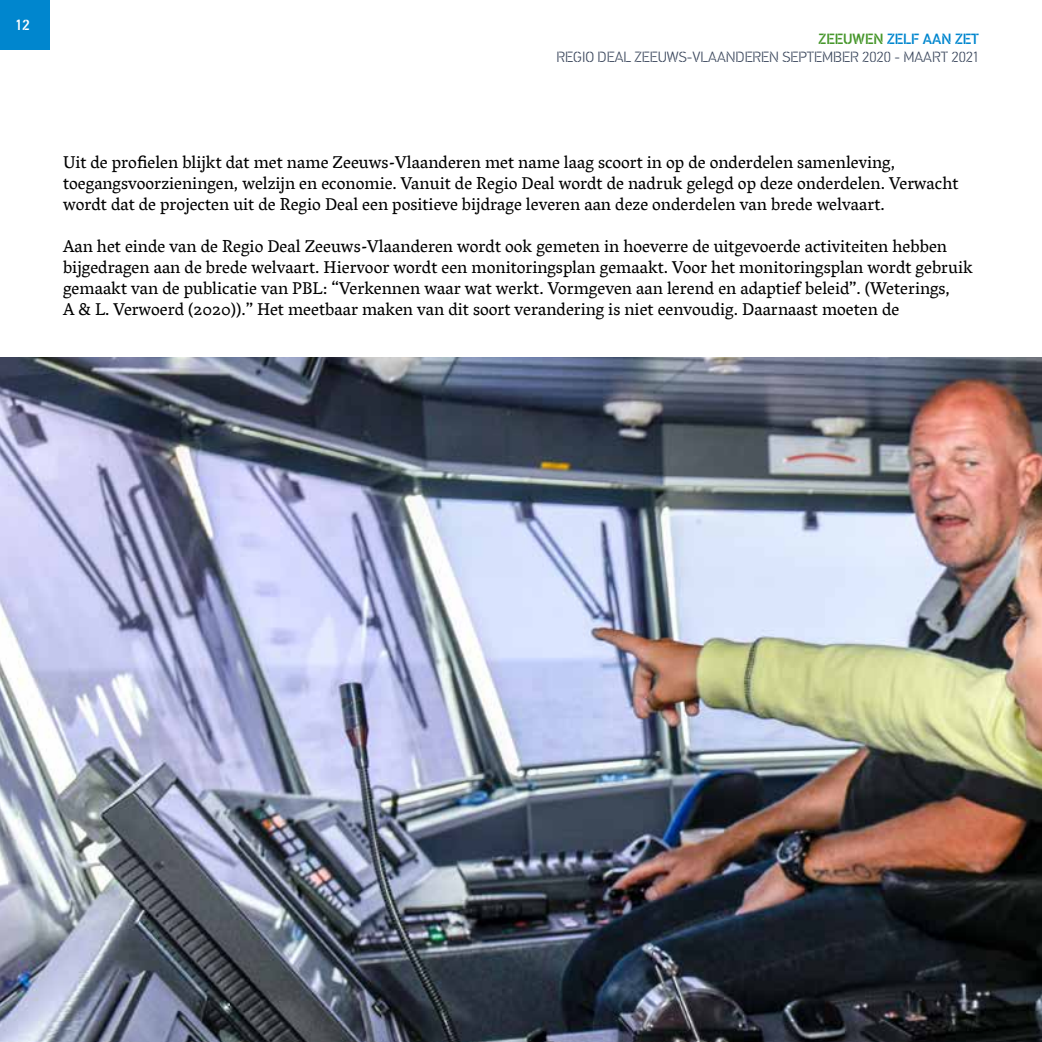
<style>
.page{position:relative;width:1042px;height:1042px;background:#fff}
.page>*{position:absolute;margin:0;border:0;box-sizing:border-box;transform-origin:0 0}
.t1{font:17.5px/21px "Vesper Pro";color:#000}
.t2{font:300 14.88px/17.8px "PF Din Stencil";color:#3d495e;text-align:right}
.t3{font:500 14.88px "PF Din Stencil";color:#fff}
.s1{font-weight:500;color:#46962b}
.s2{font-weight:500;color:#0086ce}
</style>
<div class="page">
<div style="left:0;top:0;width:50px;height:50px;background:#0086ce"></div>
<img style="left:0;top:357px;width:1042px;height:685px">
<p class="t3" style="left:16px;top:16px;width:15px">12</p>
<p class="t2" style="left:556px;top:31px;width:424px"><span class="s1">ZEEUWEN</span> <span class="s2">ZELF AAN ZET<br></span>REGIO DEAL ZEEUWS-VLAANDEREN SEPTEMBER 2020 - MAART 2021</p>
<p class="t1" style="left:63px;top:151px;width:897px">Uit de profielen blijkt dat met name Zeeuws-Vlaanderen met name laag scoort in op de onderdelen samenleving, toegangsvoorzieningen, welzijn en economie. Vanuit de Regio Deal wordt de nadruk gelegd op deze onderdelen. Verwacht wordt dat de projecten uit de Regio Deal een positieve bijdrage leveren aan deze onderdelen van brede welvaart.</p>
<p class="t1" style="left:63px;top:235px;width:911px">Aan het einde van de Regio Deal Zeeuws-Vlaanderen wordt ook gemeten in hoeverre de uitgevoerde activiteiten hebben bijgedragen aan de brede welvaart. Hiervoor wordt een monitoringsplan gemaakt. Voor het monitoringsplan wordt gebruik gemaakt van de publicatie van PBL: “Verkennen waar wat werkt. Vormgeven aan lerend en adaptief beleid”. (Weterings,<br>A &amp; L. Verwoerd (2020)).” Het meetbaar maken van dit soort verandering is niet eenvoudig. Daarnaast moeten de</p>
</div>
